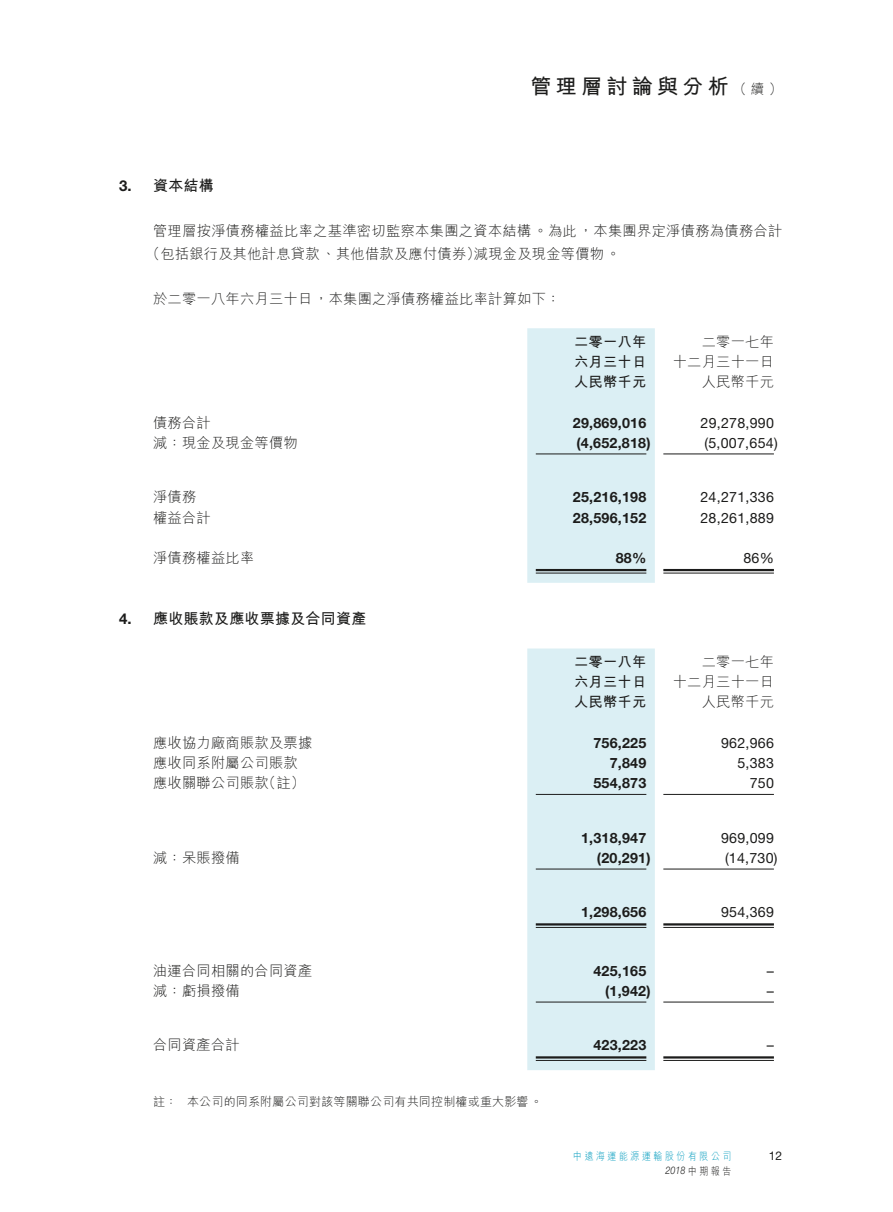
<style>
.page{position:relative;width:893px;height:1212px;background:#fff}
.page>*{position:absolute;margin:0;border:0;box-sizing:border-box;transform-origin:0 0}
.t1{font:700 21px "M Hei HK";letter-spacing:.205em;color:#1c1c1b}
.t2{font:700 15px "M Hei HK";letter-spacing:.015em;color:#1c1c1b}
.t3{font:700 15px "Helvetica Neue LT Std";color:#1c1c1b}
.t4{font:300 14.25px/20.2px "M Hei HK";letter-spacing:.015em;color:#1c1c1b;text-align:right}
.t5{font:700 14.25px "Helvetica Neue LT Std";letter-spacing:.015em;color:#1c1c1b}
.t6{font:14.25px "Helvetica Neue LT Std";letter-spacing:.015em;color:#1c1c1b}
.t7{font:700 14.25px/20.2px "M Hei HK";letter-spacing:.015em;color:#1c1c1b}
.t8{font:300 13.5px "M Hei HK";color:#1c1c1b}
.t9{font:300 12px "M Hei HK";letter-spacing:.015em;color:#1c1c1b}
.t10{font:12px "Helvetica Neue LT Std";color:#1c1c1b}
.t11{font:300 10.5px "M Hei HK";letter-spacing:.285em;color:#009bbe;scale:.85 1}
.t12{font:italic 300 10.5px "Helvetica Neue LT Std";color:#1c1c1b;scale:.85 1}
.s1{font-family:"M Hei HK";font-style:normal}
</style>
<div class="page">
<div style="left:527px;top:328px;width:128px;height:255px;background:#dbeff4"></div>
<hr style="left:536px;top:453px;width:110px;height:1px;background:#1c1c1b">
<hr style="left:663px;top:453px;width:111px;height:1px;background:#1c1c1b">
<hr style="left:536px;top:569px;width:110px;height:2px;background:#1c1c1b">
<hr style="left:536px;top:573px;width:110px;height:1px;background:#1c1c1b">
<hr style="left:663px;top:569px;width:111px;height:2px;background:#1c1c1b">
<hr style="left:663px;top:573px;width:111px;height:1px;background:#1c1c1b">
<div style="left:527px;top:648px;width:128px;height:422px;background:#dbeff4"></div>
<hr style="left:536px;top:794px;width:110px;height:1px;background:#1c1c1b">
<hr style="left:663px;top:794px;width:111px;height:1px;background:#1c1c1b">
<hr style="left:536px;top:869px;width:110px;height:1px;background:#1c1c1b">
<hr style="left:663px;top:869px;width:111px;height:1px;background:#1c1c1b">
<hr style="left:536px;top:923px;width:110px;height:2px;background:#1c1c1b">
<hr style="left:536px;top:927px;width:110px;height:1px;background:#1c1c1b">
<hr style="left:663px;top:923px;width:111px;height:2px;background:#1c1c1b">
<hr style="left:663px;top:927px;width:111px;height:1px;background:#1c1c1b">
<hr style="left:536px;top:1002px;width:110px;height:1px;background:#1c1c1b">
<hr style="left:663px;top:1002px;width:111px;height:1px;background:#1c1c1b">
<hr style="left:536px;top:1056px;width:110px;height:2px;background:#1c1c1b">
<hr style="left:536px;top:1060px;width:110px;height:1px;background:#1c1c1b">
<hr style="left:663px;top:1056px;width:111px;height:2px;background:#1c1c1b">
<hr style="left:663px;top:1060px;width:111px;height:1px;background:#1c1c1b">
<h1 class="t1" style="left:530px;top:71px;width:200px">管理層討論與分析</h1>
<p class="t8" style="left:733px;top:79px;width:51px">（續 (</p>
<p class="t3" style="left:119px;top:177px;width:14px">3.</p>
<p class="t3" style="left:119px;top:609px;width:14px">4.</p>
<p class="t2" style="left:153px;top:175px;width:62px">資本結構</p>
<p class="t4" style="left:474px;top:219px;width:310px;line-height:22.5px;text-align:left;text-indent:-321px">管理層按淨債務權益比率之基準密切監察本集團之資本結構。為此，本集團界定淨債務為債務合計減現金及現金等價物。</p>
<p class="t4" style="left:146px;top:243px;width:336px">（包括銀行及其他計息貸款、其他借款及應付債券）</p>
<p class="t4" style="left:153px;top:288px;width:409px">於二零一八年六月三十日，本集團之淨債務權益比率計算如下：</p>
<p class="t7" style="left:574px;top:330px;width:74px">二零一八年六月三十日</p>
<p class="t4" style="left:673px;top:331px;width:103px">二零一七年<br>十二月三十一日人民幣千元</p>
<p class="t7" style="left:574px;top:371px;width:74px">人民幣千元</p>
<p class="t4" style="left:153px;top:412px;width:59px">債務合計</p>
<p class="t5" style="left:573px;top:414px;width:75px">29,869,016</p>
<p class="t6" style="left:700px;top:414px;width:75px">29,278,990</p>
<p class="t4" style="left:153px;top:432px;width:146px">減：現金及現金等價物</p>
<p class="t5" style="left:576px;top:434px;width:76px">)4,652,818(</p>
<p class="t6" style="left:704px;top:434px;width:75px">)5,007,654(</p>
<p class="t4" style="left:153px;top:486px;width:45px">淨債務</p>
<p class="t5" style="left:573px;top:488px;width:75px">25,216,198</p>
<p class="t6" style="left:700px;top:489px;width:75px">24,271,336</p>
<p class="t4" style="left:153px;top:507px;width:59px">權益合計</p>
<p class="t5" style="left:573px;top:509px;width:75px">28,596,152</p>
<p class="t6" style="left:700px;top:509px;width:75px">28,261,889</p>
<p class="t4" style="left:153px;top:547px;width:103px">淨債務權益比率</p>
<p class="t5" style="left:616px;top:549px;width:32px">88%</p>
<p class="t6" style="left:743px;top:549px;width:32px">86%</p>
<p class="t2" style="left:153px;top:608px;width:215px">應收賬款及應收票據及合同資產</p>
<p class="t7" style="left:574px;top:650px;width:74px">二零一八年六月三十日</p>
<p class="t4" style="left:673px;top:651px;width:103px">二零一七年<br>十二月三十一日人民幣千元</p>
<p class="t7" style="left:574px;top:691px;width:74px">人民幣千元</p>
<p class="t4" style="left:153px;top:732px;width:161px">應收協力廠商賬款及票據</p>
<p class="t5" style="left:593px;top:734px;width:54px">756,225</p>
<p class="t6" style="left:721px;top:734px;width:54px">962,966</p>
<p class="t4" style="left:153px;top:752px;width:146px">應收同系附屬公司賬款</p>
<p class="t5" style="left:610px;top:754px;width:38px">7,849</p>
<p class="t6" style="left:737px;top:755px;width:38px">5,383</p>
<p class="t4" style="left:262px;top:772px;width:45px">（註(</p>
<p class="t4" style="left:153px;top:772px;width:117px">應收關聯公司賬款</p>
<p class="t5" style="left:593px;top:774px;width:54px">554,873</p>
<p class="t6" style="left:750px;top:775px;width:26px">750</p>
<p class="t5" style="left:581px;top:829px;width:67px">1,318,947</p>
<p class="t6" style="left:721px;top:829px;width:54px">969,099</p>
<p class="t4" style="left:153px;top:847px;width:88px">減：呆賬撥備</p>
<p class="t5" style="left:597px;top:849px;width:55px">)20,291(</p>
<p class="t6" style="left:725px;top:849px;width:54px">)14,730(</p>
<p class="t5" style="left:581px;top:903px;width:67px">1,298,656</p>
<p class="t6" style="left:721px;top:904px;width:54px">954,369</p>
<p class="t4" style="left:153px;top:960px;width:161px">油運合同相關的合同資產</p>
<p class="t5" style="left:593px;top:962px;width:54px">425,165</p>
<p class="t6" style="left:767px;top:962px;width:9px">–</p>
<p class="t4" style="left:153px;top:980px;width:88px">減：虧損撥備</p>
<p class="t5" style="left:605px;top:982px;width:47px">)1,942(</p>
<p class="t6" style="left:767px;top:982px;width:9px">–</p>
<p class="t4" style="left:153px;top:1034px;width:88px">合同資產合計</p>
<p class="t5" style="left:593px;top:1036px;width:54px">423,223</p>
<p class="t6" style="left:767px;top:1037px;width:9px">–</p>
<p class="t9" style="left:153px;top:1093px;width:26px">註：</p>
<p class="t9" style="left:187px;top:1093px;width:357px">本公司的同系附屬公司對該等關聯公司有共同控制權或重大影響。</p>
<p class="t11" style="left:573px;top:1149px;width:188px">中遠海運能源運輸股份有限公司</p>
<p class="t12" style="left:665px;top:1164px;width:79px">2018<span class="s1">中期報告</span></p>
<p class="t10" style="left:769px;top:1149px;width:15px">12</p>
</div>
